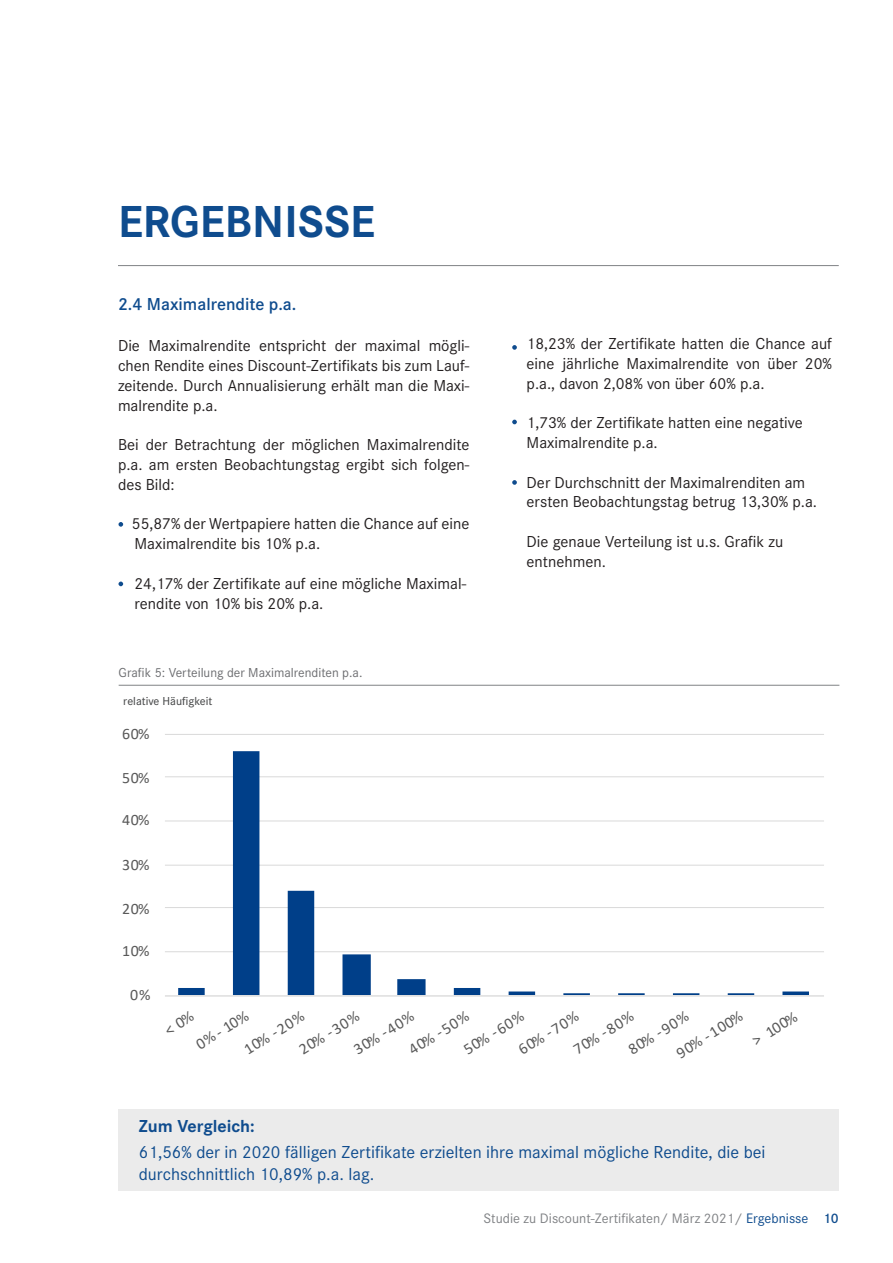
<style>
.page{position:relative;width:893px;height:1263px;background:#fff}
.page>*{position:absolute;margin:0;border:0;box-sizing:border-box;transform-origin:0 0}
.Headline{font:700 46.5px "Corporate S";color:#0f4c8e}
.Headline-2{font:18px "Corporate S";color:#0f4c8e}
.Headline-3{font:600 18px "Corporate S";color:#0f4c8e}
.Headline-4{font:700 18px "Corporate S";color:#0f4c8e}
.copy__mod_fett_zahli{font:16.5px/19.8px "Corporate S";color:#231f20;text-align:justify}
.t1{font:15.9px/28.5px "Calibri";letter-spacing:.05em;color:#595959}
.copy{font:14.25px "Corporate S";color:#808285}
.copy-2{font:600 14.25px "Corporate S";color:#0f4c8e}
.Grafikunterschrift{font:13.5px "Corporate S";color:#6c6d70}
.t2{font:500 12px "Corporate S";color:#4b4c4d}
.s1{color:#0f4c8e}
</style>
<div class="page">
<div style="left:118px;top:1109px;width:721px;height:82px;background:#ebebeb"></div>
<hr style="left:165px;top:951px;width:659px;height:1px;background:#d9d9d9">
<hr style="left:165px;top:907px;width:659px;height:1px;background:#d9d9d9">
<hr style="left:165px;top:865px;width:659px;height:1px;background:#d9d9d9">
<hr style="left:165px;top:821px;width:659px;height:1px;background:#d9d9d9">
<hr style="left:165px;top:776px;width:659px;height:1px;background:#d9d9d9">
<hr style="left:165px;top:734px;width:659px;height:1px;background:#d9d9d9">
<svg style="left:178px;top:751px;width:631px;height:244px"></svg>
<hr style="left:165px;top:995px;width:659px;height:1px;background:#d9d9d9">
<hr style="left:118px;top:265px;width:721px;height:1px;background:#808285">
<hr style="left:119px;top:685px;width:720px;height:1px;background:#808285">
<svg style="left:512px;top:345px;width:5px;height:5px"></svg>
<svg style="left:512px;top:420px;width:5px;height:4px"></svg>
<svg style="left:512px;top:480px;width:5px;height:5px"></svg>
<svg style="left:119px;top:522px;width:4px;height:5px"></svg>
<svg style="left:119px;top:582px;width:4px;height:4px"></svg>
<p class="Headline" style="left:118px;top:190px;width:259px">ERGEBNISSE</p>
<p class="Headline-3" style="left:118px;top:292px;width:180px">2.4 Maximalrendite p.a.</p>
<p class="copy__mod_fett_zahli" style="left:118px;top:335px;width:353px">Die Maximalrendite entspricht der maximal mögli&shy;chen Rendite eines Discount-Zertifikats bis zum Lauf&shy;zeitende. Durch Annualisierung erhält man die Maxi&shy;malrendite p.a.</p>
<p class="copy__mod_fett_zahli" style="left:118px;top:434px;width:353px">Bei der Betrachtung der möglichen Maximalrendite p.a. am ersten Beobachtungstag ergibt sich folgen&shy;des Bild:</p>
<p class="copy__mod_fett_zahli" style="left:132px;top:513px;width:339px">55,87% der Wertpapiere hatten die Chance auf eine</p>
<p class="copy__mod_fett_zahli" style="left:134px;top:533px;width:187px">Maximalrendite bis 10% p.a.</p>
<p class="copy__mod_fett_zahli" style="left:134px;top:573px;width:333px">24,17% der Zertifikate auf eine mögliche Maximal-</p>
<p class="copy__mod_fett_zahli" style="left:134px;top:593px;width:190px">rendite von 10% bis 20% p.a.</p>
<p class="Grafikunterschrift" style="left:119px;top:664px;width:245px">Grafik 5: Verteilung der Maximalrenditen p.a.</p>
<p class="t2" style="left:123px;top:693px;width:90px">relative Häufigkeit</p>
<p class="t1" style="left:122px;top:719px;width:29px">60%</p>
<p class="t1" style="left:122px;top:763px;width:29px">50%</p>
<p class="t1" style="left:122px;top:805px;width:29px">40%</p>
<p class="t1" style="left:122px;top:850px;width:29px">30%</p>
<p class="t1" style="left:122px;top:894px;width:29px">20%</p>
<p class="t1" style="left:122px;top:936px;width:29px">10%</p>
<p class="t1" style="left:130px;top:980px;width:22px">0%</p>
<p class="copy__mod_fett_zahli" style="left:527px;top:333px;width:307px">18,23% der Zertifikate hatten die Chance auf eine jährliche Maximalrendite von über 20% p.a., davon 2,08% von über 60% p.a.</p>
<p class="copy__mod_fett_zahli" style="left:527px;top:412px;width:278px">1,73% der Zertifikate hatten eine negative</p>
<p class="copy__mod_fett_zahli" style="left:527px;top:432px;width:133px">Maximalrendite p.a.</p>
<p class="copy__mod_fett_zahli" style="left:527px;top:471px;width:280px">Der Durchschnitt der Maximalrenditen am</p>
<p class="copy__mod_fett_zahli" style="left:527px;top:491px;width:292px">ersten Beobachtungstag betrug 13,30% p.a.</p>
<p class="copy__mod_fett_zahli" style="left:527px;top:531px;width:258px">Die genaue Verteilung ist u.s. Grafik zu</p>
<p class="copy__mod_fett_zahli" style="left:527px;top:551px;width:81px">entnehmen.</p>
<p class="t1" style="left:174px;top:1009px;width:61px;text-indent:-19px;rotate:-32deg">&lt; 0%<br>0% - 10%</p>
<p class="t1" style="left:670px;top:1042px;width:77px;rotate:-32deg">90% - 100%</p>
<p class="t1" style="left:746px;top:1029px;width:52px;rotate:-32deg">&gt; 100%</p>
<p class="t1" style="left:238px;top:1038px;width:69px;rotate:-32deg">10% - 20%</p>
<p class="t1" style="left:292px;top:1038px;width:69px;rotate:-32deg">20% - 30%</p>
<p class="t1" style="left:347px;top:1038px;width:69px;rotate:-32deg">30% - 40%</p>
<p class="t1" style="left:402px;top:1038px;width:69px;rotate:-32deg">40% - 50%</p>
<p class="t1" style="left:457px;top:1038px;width:69px;rotate:-32deg">50% - 60%</p>
<p class="t1" style="left:512px;top:1038px;width:69px;rotate:-32deg">60% - 70%</p>
<p class="t1" style="left:567px;top:1038px;width:69px;rotate:-32deg">70% - 80%</p>
<p class="t1" style="left:622px;top:1038px;width:69px;rotate:-32deg">80% - 90%</p>
<p class="Headline-4" style="left:139px;top:1113px;width:117px">Zum Vergleich:</p>
<p class="Headline-2" style="left:139px;top:1140px;width:628px">61,56% der in 2020 fälligen Zertifikate erzielten ihre maximal mögliche Rendite, die bei</p>
<p class="Headline-2" style="left:139px;top:1162px;width:237px">durchschnittlich 10,89% p.a. lag.</p>
<p class="copy" style="left:483px;top:1209px;width:326px">Studie zu Discount-Zertifikaten/ März 2021/ <span class="s1">Ergebnisse</span></p>
<p class="copy-2" style="left:823px;top:1209px;width:17px">10</p>
</div>
